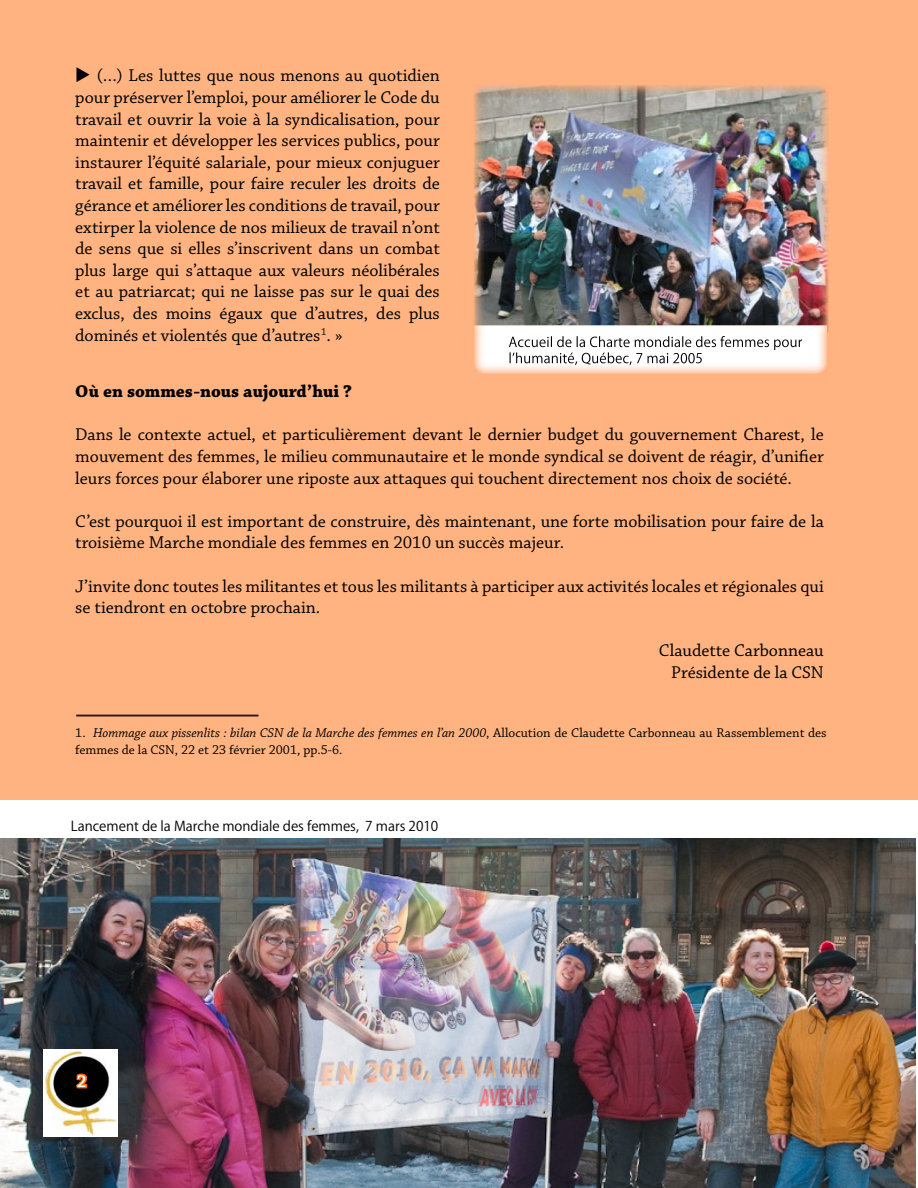
<style>
.page{position:relative;width:918px;height:1188px;background:#fff}
.page>*{position:absolute;margin:0;border:0;box-sizing:border-box;transform-origin:0 0}
.t1{font:18px/21.6px "Chaparral Pro";color:#000;text-align:justify}
.t2{font:700 18px "Chaparral Pro";color:#000}
.t3{font:600 18px "Chaparral Pro";color:#fff}
.t4{font:13.5px/16.2px "Chaparral Pro";color:#000}
.t5{font:13.5px "Koz Go Std";color:#000}
.s1{font-style:italic}
</style>
<div class="page">
<div style="left:0;top:0;width:918px;height:799px;background:#ffb380"></div>
<hr style="left:76px;top:715px;width:182px;height:1px;background:#000">
<hr style="left:76px;top:716px;width:182px;height:1px;background:#000">
<img style="left:0;top:838px;width:916px;height:350px">
<img style="left:474px;top:85px;width:355px;height:248px">
<img style="left:474px;top:325px;width:353px;height:49px">
<img style="left:509px;top:336px;width:293px;height:14px">
<img style="left:510px;top:352px;width:192px;height:13px">
<img style="left:43px;top:1050px;width:75px;height:87px">
<svg style="left:74px;top:1071px;width:15px;height:19px"></svg>
<p class="t1" style="left:75px;top:66px;width:366px">◆ (…) Les luttes que nous menons au quotidien pour préserver l’emploi, pour améliorer le Code du travail et ouvrir la voie à la syndicalisation, pour maintenir et développer les services publics, pour instaurer l’équité salariale, pour mieux conjuguer travail et famille, pour faire reculer les droits de gérance et améliorer les conditions de travail, pour extirper la violence de nos milieux de travail n’ont de sens que si elles s’inscrivent dans un combat plus large qui s’attaque aux valeurs néolibérales et au patriarcat; qui ne laisse pas sur le quai des exclus, des moins égaux que d’autres, des plus dominés et violentés que d’autres <sup>1</sup>. »</p>
<p class="t2" style="left:75px;top:381px;width:278px">Où en sommes-nous aujourd’hui ?</p>
<p class="t1" style="left:75px;top:425px;width:750px">Dans le contexte actuel, et particulièrement devant le dernier budget du gouvernement Charest, le mouvement des femmes, le milieu communautaire et le monde syndical se doivent de réagir, d’unifier leurs forces pour élaborer une riposte aux attaques qui touchent directement nos choix de société.</p>
<p class="t1" style="left:75px;top:511px;width:750px">C’est pourquoi il est important de construire, dès maintenant, une forte mobilisation pour faire de la troisième Marche mondiale des femmes en 2010 un succès majeur.</p>
<p class="t1" style="left:75px;top:576px;width:750px">J’invite donc toutes les militantes et tous les militants à participer aux activités locales et régionales qui se tiendront en octobre prochain.</p>
<p class="t1" style="left:659px;top:641px;width:166px;text-align:right">Claudette Carbonneau<br>Présidente de la CSN</p>
<p class="t4" style="left:75px;top:726px;width:753px">1. <span class="s1">Hommage aux pissenlits : bilan CSN de la Marche des femmes en l’an 2000</span>, Allocution de Claudette Carbonneau au Rassemblement des femmes de la CSN, 22 et 23 février 2001, pp.5-6.</p>
<p class="t5" style="left:71px;top:818px;width:369px">Lancement de la Marche mondiale des femmes, 7 mars 2010</p>
<p class="t3" style="left:77px;top:1071px;width:11px">2</p>
</div>
